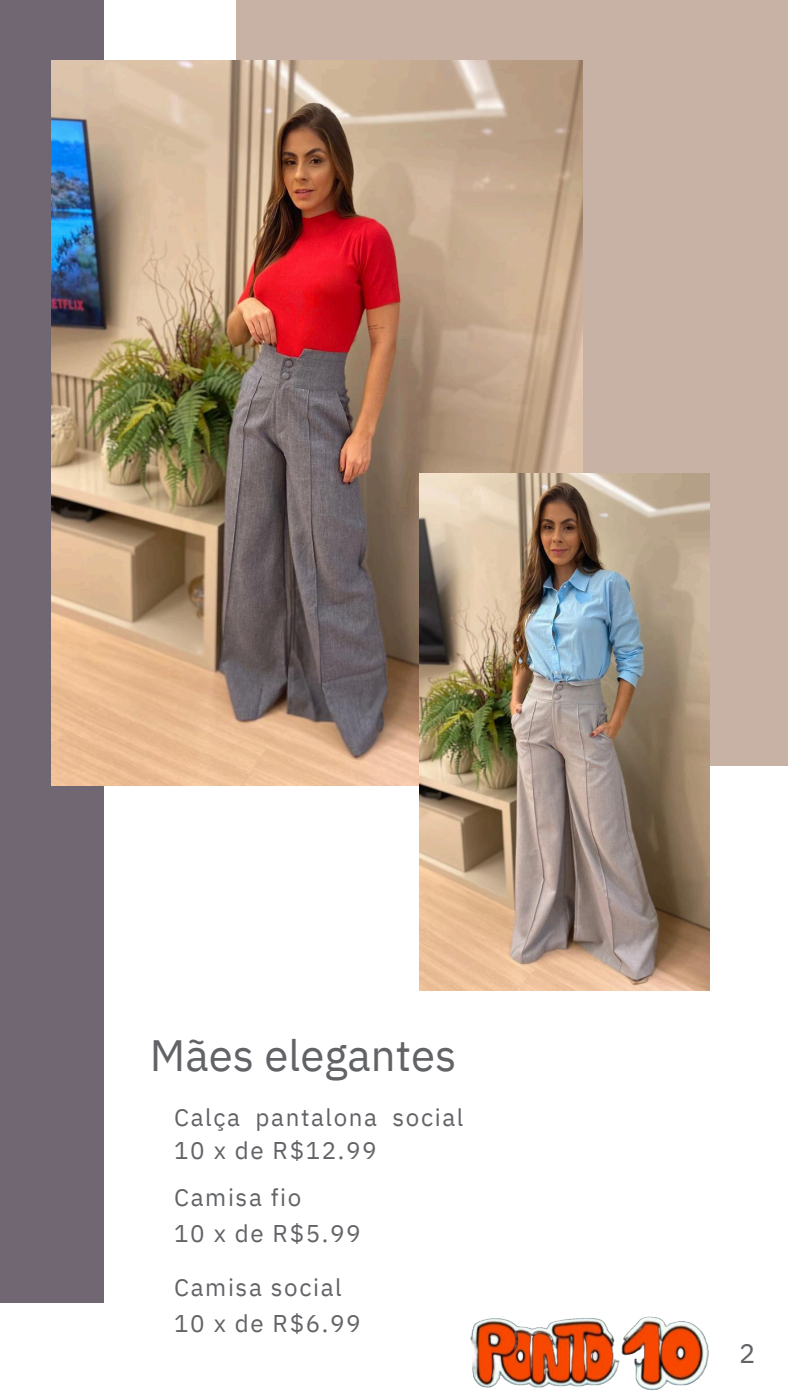
<style>
.page{position:relative;width:788px;height:1400px;background:#fff}
.page>*{position:absolute;margin:0;border:0;box-sizing:border-box;transform-origin:0 0}
.t1{font:43.75px "IBM Plex Sans";color:#616366}
.t2{font:27.04px "IBM Plex Sans";color:#616366}
.t3{font:24.15px/32.8px "IBM Plex Sans";letter-spacing:.065em;color:#616366}
</style>
<div class="page">
<div style="left:0;top:0;width:103px;height:1302px;background:#716773"></div>
<div style="left:236px;top:0;width:552px;height:766px;background:#c8b2a5"></div>
<img style="left:52px;top:60px;width:530px;height:726px">
<img style="left:420px;top:473px;width:289px;height:517px">
<img style="left:470px;top:1316px;width:239px;height:74px">
<p class="t1" style="left:150px;top:1026px;width:308px">Mães elegantes</p>
<h1 class="t3" style="left:174px;top:1101px;width:291px">Calça pantalona social<br>10 x de R$12.99</h1>
<p class="t3" style="left:174px;top:1180px;width:129px">Camisa fio</p>
<p class="t3" style="left:174px;top:1216px;width:188px">10 x de R$5.99</p>
<p class="t3" style="left:174px;top:1271px;width:169px">Camisa social</p>
<p class="t3" style="left:174px;top:1307px;width:188px">10 x de R$6.99</p>
<p class="t2" style="left:739px;top:1335px;width:18px">2</p>
</div>
